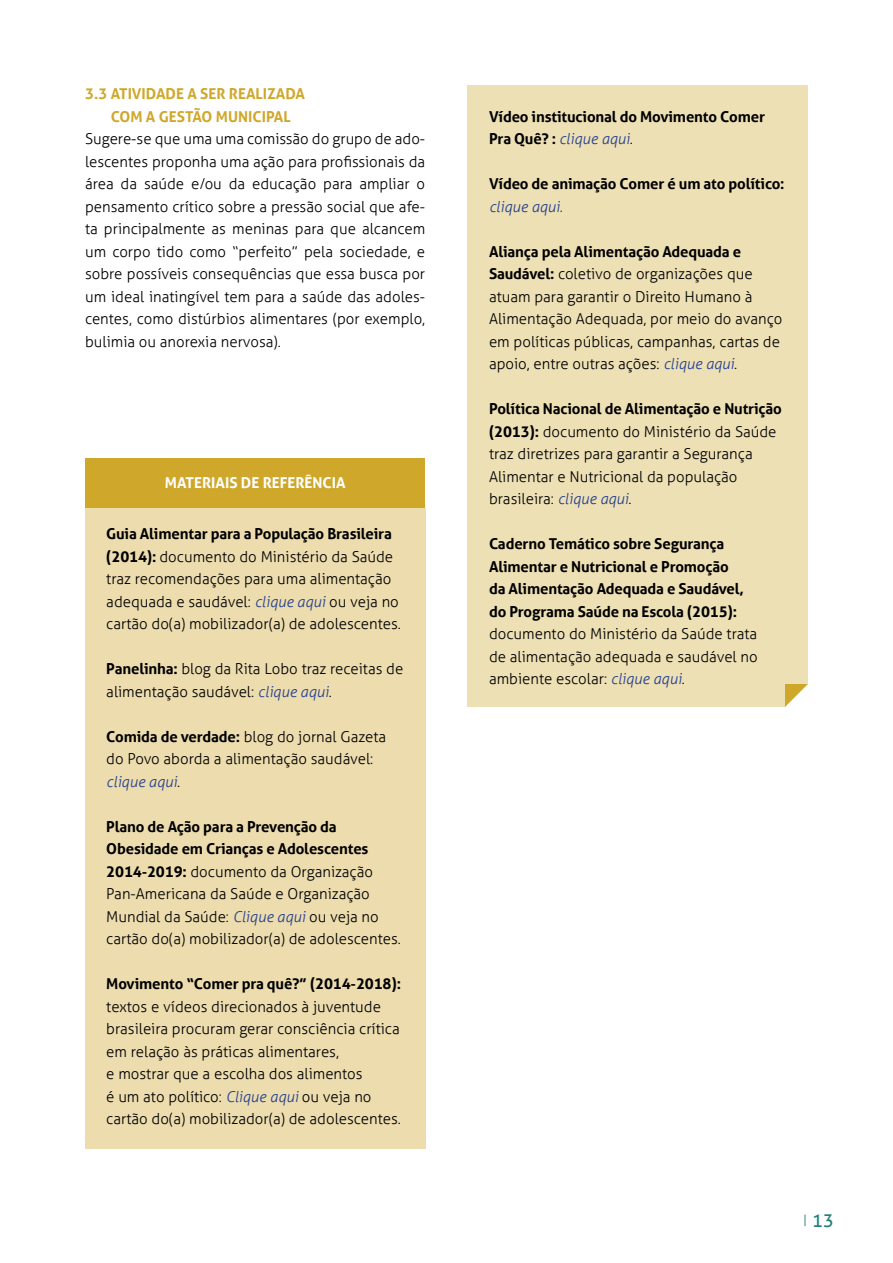
<style>
.page{position:relative;width:893px;height:1263px;background:#fff}
.page>*{position:absolute;margin:0;border:0;box-sizing:border-box;transform-origin:0 0}
.t1{font:18px "Aller";color:#248076}
.t2{font:300 15px/22.5px "Aller";color:#000}
.t3{font:700 15px/22.5px "Aller";letter-spacing:-.01em;color:#000}
.t4{font:700 15px/22.5px "Aller";color:#cfa82b}
.t5{font:700 15px "Aller";color:#fff}
.t6{font:italic 300 15px "Aller";color:#25408f}
.s1{font-weight:700}
.s2{font-style:italic;color:#25408f}
.s3{font-weight:300;font-style:italic;color:#25408f}
.s4{font-weight:300}
</style>
<div class="page">
<div style="left:468px;top:85px;width:340px;height:621px;background:#eee0b5"></div>
<div style="left:85px;top:508px;width:340px;height:641px;background:#ecdcae"></div>
<div style="left:85px;top:458px;width:340px;height:50px;background:#cfa82b"></div>
<svg style="left:785px;top:684px;width:23px;height:23px"></svg>
<p class="t4" style="left:111px;top:82px;width:196px;text-indent:-26px">3.3 ATIVIDADE A SER REALIZADA<br>COM A GESTÃO MUNICIPAL</p>
<p class="t2" style="left:85px;top:127px;width:342px;text-align:justify">Sugere-se que uma uma comissão do grupo de ado&shy;lescentes proponha uma ação para profissionais da área da saúde e/ou da educação para ampliar o pensamento crítico sobre a pressão social que afe&shy;ta principalmente as meninas para que alcancem um corpo tido como “perfeito” pela sociedade, e sobre possíveis consequências que essa busca por um ideal inatingível tem para a saúde das adoles&shy;centes, como distúrbios alimentares (por exemplo, bulimia ou anorexia nervosa).</p>
<p class="t5" style="left:165px;top:474px;width:182px">MATERIAIS DE REFERÊNCIA</p>
<p class="t2" style="left:106px;top:523px;width:296px"><span class="s1">Guia Alimentar para a População Brasileira (2014):</span> documento do Ministério da Saúde traz recomendações para uma alimentação adequada e saudável: <span class="s2">clique aqui</span> ou veja no cartão do(a) mobilizador(a) de adolescentes.</p>
<p class="t2" style="left:106px;top:658px;width:299px"><span class="s1">Panelinha:</span> blog da Rita Lobo traz receitas de alimentação saudável: <span class="s2">clique aqui</span>.</p>
<p class="t2" style="left:106px;top:725px;width:281px"><span class="s1">Comida de verdade:</span> blog do jornal Gazeta do Povo aborda a alimentação saudável: <span class="s2">clique aqui</span>.</p>
<p class="t2" style="left:106px;top:815px;width:296px"><span class="s1">Plano de Ação para a Prevenção da Obesidade em Crianças e Adolescentes 2014-2019:</span> documento da Organização Pan-Americana da Saúde e Organização Mundial da Saúde: <span class="s2">Clique aqui</span> ou veja no cartão do(a) mobilizador(a) de adolescentes.</p>
<p class="t3" style="left:106px;top:973px;width:296px">Movimento “Comer pra quê?” (2014-2018):</p>
<p class="t2" style="left:106px;top:995px;width:296px">textos e vídeos direcionados à juventude brasileira procuram gerar consciência crítica em relação às práticas alimentares,<br>e mostrar que a escolha dos alimentos<br>é um ato político: <span class="s2">Clique aqui</span> ou veja no cartão do(a) mobilizador(a) de adolescentes.</p>
<p class="t3" style="left:489px;top:105px;width:278px">Vídeo institucional do Movimento Comer<br>Pra Quê? : <span class="s3">clique aqui</span><span class="s4">.</span></p>
<p class="t3" style="left:489px;top:172px;width:297px">Vídeo de animação Comer é um ato político:</p>
<p class="t6" style="left:489px;top:197px;width:75px">clique aqui.</p>
<p class="t2" style="left:489px;top:240px;width:295px"><span class="s1">Aliança pela Alimentação Adequada e Saudável:</span> coletivo de organizações que atuam para garantir o Direito Humano à Alimentação Adequada, por meio do avanço em políticas públicas, campanhas, cartas de apoio, entre outras ações: <span class="s2">clique aqui</span>.</p>
<p class="t2" style="left:489px;top:398px;width:294px"><span class="s1">Política Nacional de Alimentação e Nutrição (2013):</span> documento do Ministério da Saúde traz diretrizes para garantir a Segurança Alimentar e Nutricional da população brasileira: <span class="s2">clique aqui</span>.</p>
<p class="t3" style="left:489px;top:532px;width:256px">Caderno Temático sobre Segurança Alimentar e Nutricional e Promoção da Alimentação Adequada e Saudável, do Programa Saúde na Escola (2015):</p>
<p class="t2" style="left:489px;top:623px;width:270px;text-align:justify">documento do Ministério da Saúde trata de alimentação adequada e saudável no ambiente escolar: <span class="s2">clique aqui</span>.</p>
<p class="t1" style="left:803px;top:1209px;width:32px"><sup>|</sup> 13</p>
</div>
